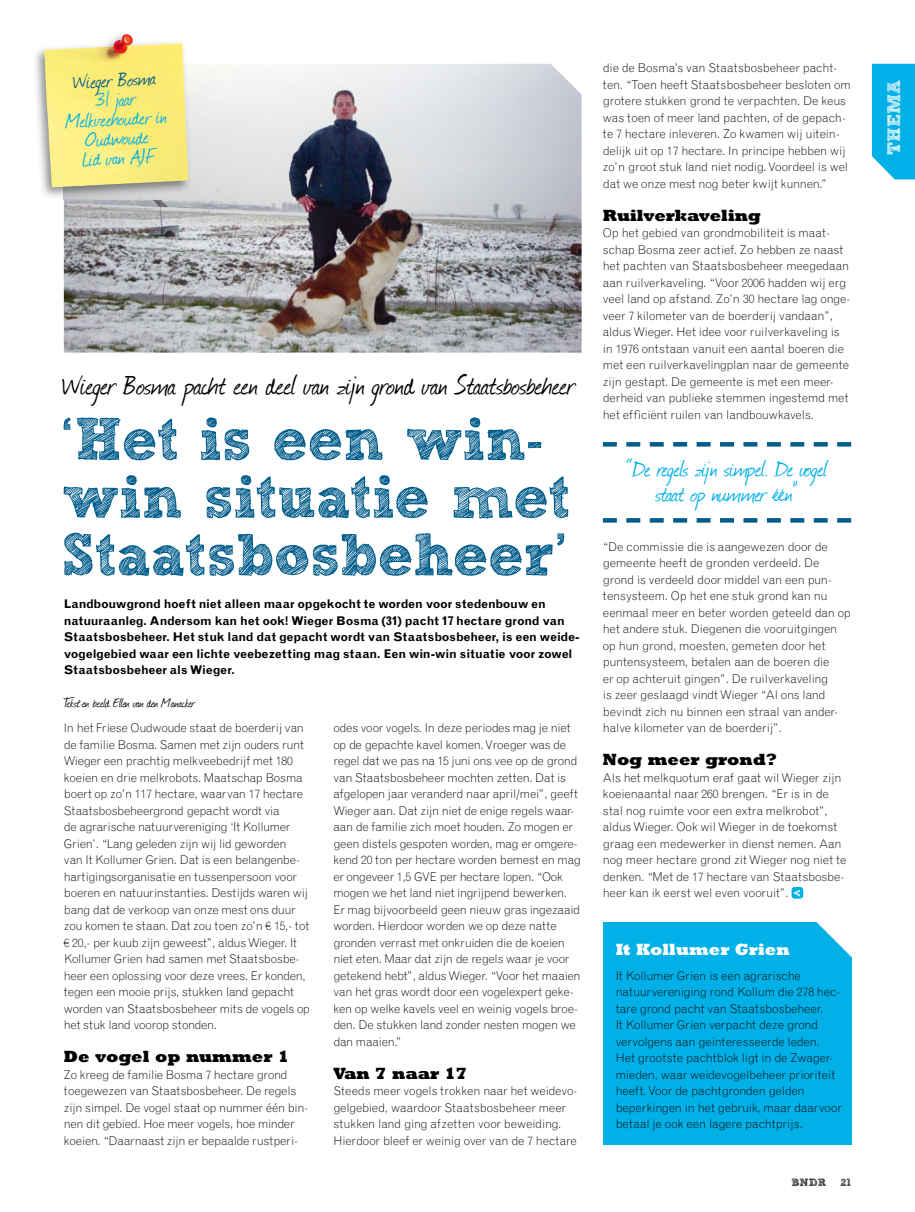
<style>
.page{position:relative;width:915px;height:1212px;background:#fff}
.page>*{position:absolute;margin:0;border:0;box-sizing:border-box;transform-origin:0 0}
.t1{font:700 60px/57.8px "Sketch Block";letter-spacing:-.005em;color:#005c8b}
.t2{font:33px "Journal";letter-spacing:-.01em;color:#000}
.t3{font:27px/24.8px "Journal";letter-spacing:-.015em;color:#00b0e6;text-align:center}
.t4{font:24px/19.5px "Journal";color:#00b0e6;text-align:center}
.t5{font:24px "Journal";color:#005c8b}
.t6{font:700 18px "Sketch Block";color:#fff}
.t7{font:800 16.5px "Rockwell Std";color:#000}
.t8{font:800 16.5px "Rockwell Std";color:#fff}
.t9{font:15px "Journal";letter-spacing:-.02em;color:#000}
.t10{font:300 12px/16.5px "Grotesque MT Std";letter-spacing:-.015em;color:#000}
.t11{font:700 12px/16.5px "Grotesque MT Std";letter-spacing:-.015em;color:#000}
.t12{font:700 10.5px "Sketch Block";letter-spacing:.015em;color:#000}
</style>
<div class="page">
<img style="left:64px;top:64px;width:517px;height:289px">
<svg style="left:871px;top:64px;width:43px;height:115px;background:#12b5e7"></svg>
<svg style="left:602px;top:442px;width:248px;height:5px"></svg>
<svg style="left:602px;top:518px;width:248px;height:5px"></svg>
<div style="left:791px;top:887px;width:12px;height:12px;background:#00b0e6;border-radius:3px"></div>
<svg style="left:793px;top:890px;width:6px;height:6px"></svg>
<div style="left:602px;top:922px;width:248px;height:223px;background:#00b0e6"></div>
<img style="left:35px;top:34px;width:152px;height:166px">
<img style="left:64px;top:64px;width:128px;height:136px">
<img style="left:44px;top:34px;width:82px;height:154px">
<svg style="left:545px;top:64px;width:37px;height:32px"></svg>
<svg style="left:816px;top:922px;width:35px;height:36px"></svg>
<h3 class="t5" style="left:72px;top:66px;width:85px;rotate:-3deg">Wieger Bosma</h3>
<h3 class="t4" style="left:64px;top:92px;width:102px;rotate:-3deg">31 jaar<br>Melkveehouder in<br>Oudwoude<br>Lid van AJF</h3>
<h2 class="t2" style="left:62px;top:362px;width:514px">Wieger Bosma pacht een deel van zijn grond van Staatsbosbeheer</h2>
<h1 class="t1" style="left:62px;top:410px;width:510px">‘het is een win&shy;win situatie met staatsbosbeheer’</h1>
<p class="t11" style="left:64px;top:596px;width:517px">Landbouwgrond hoeft niet alleen maar opgekocht te worden voor stedenbouw en natuuraanleg. Andersom kan het ook! Wieger Bosma (31) pacht 17 hectare grond van Staatsbosbeheer. Het stuk land dat gepacht wordt van Staatsbosbeheer, is een weide&shy;vogelgebied waar een lichte veebezetting mag staan. Een win-win situatie voor zowel Staatsbosbeheer als Wieger.</p>
<p class="t9" style="left:64px;top:693px;width:133px">Tekst:en beeld Ellen van den Manacker</p>
<p class="t10" style="left:64px;top:720px;width:248px">In het Friese Oudwoude staat de boerderij van de familie Bosma. Samen met zijn ouders runt Wieger een prachtig melkveebedrijf met 180 koeien en drie melkrobots. Maatschap Bosma boert op zo’n 117 hectare, waarvan 17 hectare Staatsbosbeheergrond gepacht wordt via<br>de agrarische natuurvereniging ‘It Kollumer Grien’. “Lang geleden zijn wij lid geworden<br>van It Kollumer Grien. Dat is een belangenbe&shy;hartigingsorganisatie en tussenpersoon voor boeren en natuurinstanties. Destijds waren wij bang dat de verkoop van onze mest ons duur zou komen te staan. Dat zou toen zo’n € 15,- tot € 20,- per kuub zijn geweest”, aldus Wieger. It Kollumer Grien had samen met Staatsbosbe&shy;heer een oplossing voor deze vrees. Er konden, tegen een mooie prijs, stukken land gepacht worden van Staatsbosbeheer mits de vogels op het stuk land voorop stonden.</p>
<h3 class="t7" style="left:64px;top:1046px;width:227px">De vogel op nummer 1</h3>
<p class="t10" style="left:64px;top:1066px;width:246px">Zo kreeg de familie Bosma 7 hectare grond toegewezen van Staatsbosbeheer. De regels zijn simpel. De vogel staat op nummer één bin&shy;nen dit gebied. Hoe meer vogels, hoe minder koeien. “Daarnaast zijn er bepaalde rustperi-</p>
<p class="t10" style="left:333px;top:720px;width:249px">odes voor vogels. In deze periodes mag je niet op de gepachte kavel komen. Vroeger was de regel dat we pas na 15 juni ons vee op de grond van Staatsbosbeheer mochten zetten. Dat is afgelopen jaar veranderd naar april/mei”, geeft Wieger aan. Dat zijn niet de enige regels waar&shy;aan de familie zich moet houden. Zo mogen er geen distels gespoten worden, mag er omgere&shy;kend 20 ton per hectare worden bemest en mag er ongeveer 1,5 GVE per hectare lopen. “Ook mogen we het land niet ingrijpend bewerken.<br>Er mag bijvoorbeeld geen nieuw gras ingezaaid worden. Hierdoor worden we op deze natte gronden verrast met onkruiden die de koeien niet eten. Maar dat zijn de regels waar je voor getekend hebt”, aldus Wieger. “Voor het maaien van het gras wordt door een vogelexpert geke&shy;ken op welke kavels veel en weinig vogels broe&shy;den. De stukken land zonder nesten mogen we dan maaien.”</p>
<h3 class="t7" style="left:333px;top:1063px;width:135px">Van 7 naar 17</h3>
<p class="t10" style="left:333px;top:1083px;width:245px">Steeds meer vogels trokken naar het weidevo&shy;gelgebied, waardoor Staatsbosbeheer meer stukken land ging afzetten voor beweiding.<br>Hierdoor bleef er weinig over van de 7 hectare</p>
<p class="t10" style="left:602px;top:60px;width:249px">die de Bosma’s van Staatsbosbeheer pacht&shy;ten. “Toen heeft Staatsbosbeheer besloten om grotere stukken grond te verpachten. De keus was toen of meer land pachten, of de gepach&shy;te 7 hectare inleveren. Zo kwamen wij uitein&shy;delijk uit op 17 hectare. In principe hebben wij zo’n groot stuk land niet nodig. Voordeel is wel dat we onze mest nog beter kwijt kunnen.”</p>
<h3 class="t7" style="left:602px;top:205px;width:160px">Ruilverkaveling</h3>
<p class="t10" style="left:602px;top:225px;width:249px">Op het gebied van grondmobiliteit is maat&shy;schap Bosma zeer actief. Zo hebben ze naast het pachten van Staatsbosbeheer meegedaan aan ruilverkaveling. “Voor 2006 hadden wij erg veel land op afstand. Zo’n 30 hectare lag onge&shy;veer 7 kilometer van de boerderij vandaan”, aldus Wieger. Het idee voor ruilverkaveling is in 1976 ontstaan vanuit een aantal boeren die met een ruilverkavelingplan naar de gemeente zijn gestapt. De gemeente is met een meer&shy;derheid van publieke stemmen ingestemd met het efficiënt ruilen van landbouwkavels.</p>
<h3 class="t3" style="left:626px;top:456px;width:202px">“De regels zijn simpel. De vogel staat op nummer één”</h3>
<p class="t10" style="left:602px;top:538px;width:249px">“De commissie die is aangewezen door de gemeente heeft de gronden verdeeld. De grond is verdeeld door middel van een pun&shy;tensysteem. Op het ene stuk grond kan nu eenmaal meer en beter worden geteeld dan op het andere stuk. Diegenen die vooruitgingen op hun grond, moesten, gemeten door het puntensysteem, betalen aan de boeren die<br>er op achteruit gingen”. De ruilverkaveling<br>is zeer geslaagd vindt Wieger “Al ons land bevindt zich nu binnen een straal van ander&shy;halve kilometer van de boerderij”.</p>
<h3 class="t7" style="left:602px;top:749px;width:175px">Nog meer grond?</h3>
<p class="t10" style="left:602px;top:769px;width:245px">Als het melkquotum eraf gaat wil Wieger zijn koeienaantal naar 260 brengen. “Er is in de stal nog ruimte voor een extra melkrobot”, aldus Wieger. Ook wil Wieger in de toekomst graag een medewerker in dienst nemen. Aan nog meer hectare grond zit Wieger nog niet te denken. “Met de 17 hectare van Staatsbosbe&shy;heer kan ik eerst wel even vooruit”.</p>
<h3 class="t8" style="left:615px;top:939px;width:175px">It Kollumer Grien</h3>
<p class="t10" style="left:615px;top:967px;width:228px">It Kollumer Grien is een agrarische natuurvereniging rond Kollum die 278 hec&shy;tare grond pacht van Staatsbosbeheer.<br>It Kollumer Grien verpacht deze grond vervolgens aan geïnteresseerde leden.<br>Het grootste pachtblok ligt in de Zwager&shy;mieden, waar weidevogelbeheer prioriteit heeft. Voor de pachtgronden gelden beperkingen in het gebruik, maar daarvoor betaal je ook een lagere pachtprijs.</p>
<p class="t12" style="left:791px;top:1176px;width:36px">BNDR</p>
<p class="t12" style="left:840px;top:1176px;width:12px">21</p>
<h3 class="t6" style="left:882px;top:155px;width:76px;rotate:-90deg">themA</h3>
</div>
